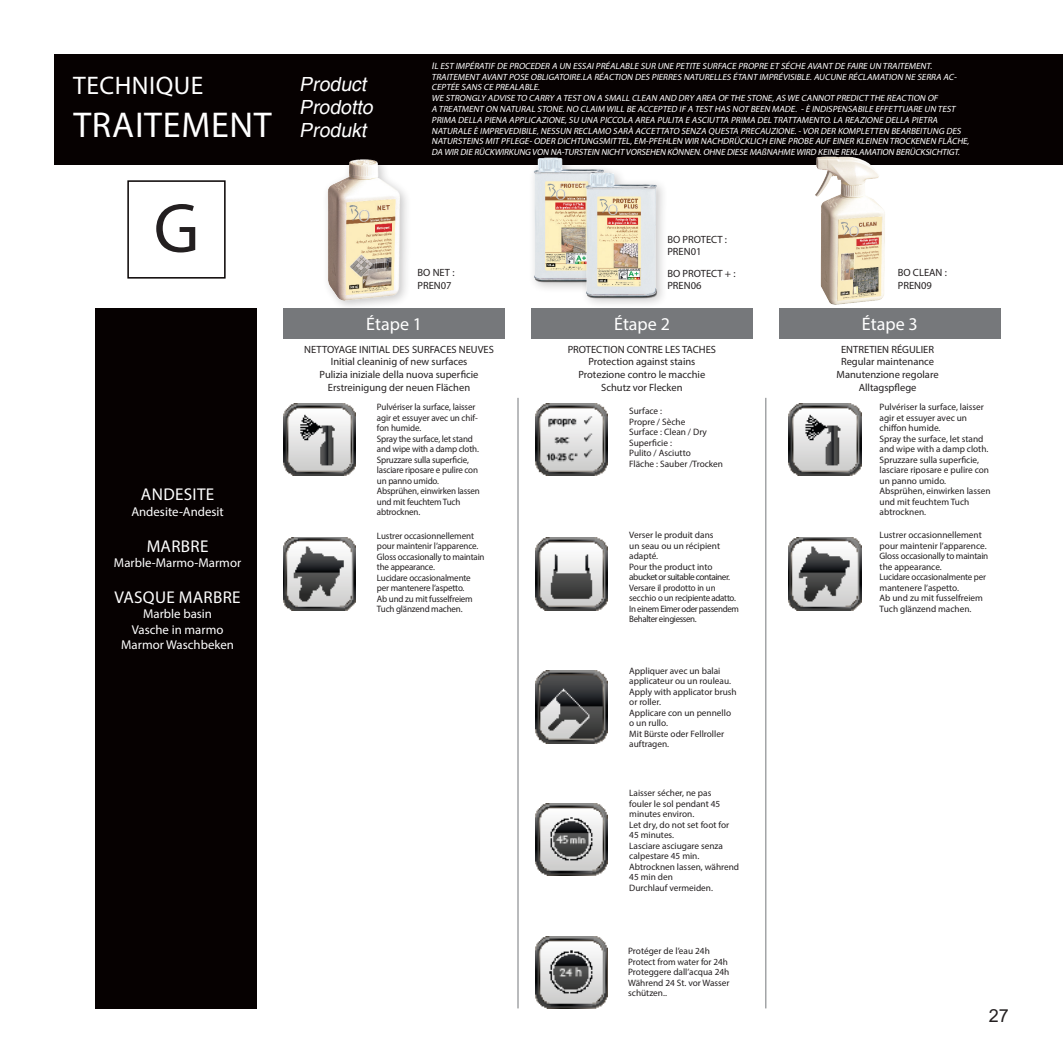
<style>
.page{position:relative;width:1063px;height:1063px;background:#fff}
.page>*{position:absolute;margin:0;border:0;box-sizing:border-box;transform-origin:0 0}
.t1{font:70.5px "Myriad Pro";color:#231f20}
.t2{font:36px "Myriad Pro";letter-spacing:.02em;color:#fff}
.t3{font:25.5px "Myriad Pro";letter-spacing:.02em;color:#fff}
.t4{font:italic 19.5px "Helvetica";color:#fff}
.t5{font:18px "Myriad Pro";color:#fff}
.t6{font:18px "Arial";color:#231f20}
.t7{font:17.1px "Myriad Pro";letter-spacing:.02em;color:#fff}
.t8{font:12.9px "Myriad Pro";color:#fff}
.t9{font:10.5px/12.6px "Myriad Pro";color:#231f20}
.t10{font:9.3px/10.5px "Myriad Pro";color:#231f20}
.t11{font:9.3px/10.5px "Myriad Pro";letter-spacing:-.02em;color:#231f20}
.t12{font:9.3px/10.5px "Myriad Pro";letter-spacing:-.04em;color:#231f20}
.t13{font:9.3px "Myriad Pro";letter-spacing:-.02em;color:#231f20;scale:.96 1}
.t14{font:italic 9px/10.8px "Myriad Pro";color:#fff}
.s1{font-family:"Helvetica"}
</style>
<div class="page">
<div style="left:54px;top:54px;width:1009px;height:111px;background:#060101"></div>
<div style="left:96px;top:308px;width:161px;height:700px;background:#060101"></div>
<div style="left:127px;top:180px;width:99px;height:99px;border:2px solid #060101"></div>
<div style="left:321px;top:154px;width:91px;height:158px;background:#231f20;opacity:.25"></div>
<img style="left:324px;top:155px;width:81px;height:147px">
<div style="left:528px;top:152px;width:88px;height:142px;background:#231f20;opacity:.25"></div>
<img style="left:528px;top:155px;width:84px;height:129px">
<div style="left:581px;top:167px;width:87px;height:143px;background:#231f20;opacity:.25"></div>
<img style="left:584px;top:170px;width:83px;height:130px">
<img style="left:815px;top:156px;width:70px;height:149px">
<div style="left:283px;top:308px;width:222px;height:30px;background:#76787b"></div>
<div style="left:531px;top:308px;width:222px;height:30px;background:#76787b"></div>
<div style="left:779px;top:308px;width:222px;height:30px;background:#76787b"></div>
<hr style="left:518px;top:398px;width:1px;height:610px;background:#76787b">
<hr style="left:765px;top:398px;width:1px;height:610px;background:#76787b">
<img style="left:283px;top:403px;width:72px;height:73px">
<img style="left:536px;top:403px;width:72px;height:73px">
<img style="left:789px;top:403px;width:72px;height:73px">
<img style="left:536px;top:538px;width:72px;height:72px">
<img style="left:283px;top:538px;width:72px;height:72px">
<img style="left:789px;top:538px;width:72px;height:72px">
<img style="left:536px;top:804px;width:72px;height:72px">
<img style="left:536px;top:937px;width:72px;height:72px">
<img style="left:536px;top:671px;width:72px;height:72px">
<p class="t3" style="left:73px;top:70px;width:132px">TECHNIQUE</p>
<p class="t2" style="left:73px;top:103px;width:200px">TRAITEMENT</p>
<p class="t1" style="left:154px;top:185px;width:47px">G</p>
<p class="t7" style="left:141px;top:484px;width:75px">ANDESITE</p>
<p class="t8" style="left:131px;top:504px;width:94px">Andesite-Andesit</p>
<p class="t7" style="left:147px;top:535px;width:63px">MARBRE</p>
<p class="t8" style="left:114px;top:555px;width:129px">Marble-Marmo-Marmor</p>
<p class="t7" style="left:114px;top:587px;width:128px">VASQUE MARBRE</p>
<p class="t8" style="left:143px;top:606px;width:70px">Marble basin</p>
<p class="t8" style="left:132px;top:622px;width:93px">Vasche in marmo</p>
<p class="t8" style="left:121px;top:637px;width:114px">Marmor Waschbeken</p>
<p class="t4" style="left:299px;top:72px;width:73px">Product</p>
<p class="t4" style="left:299px;top:96px;width:79px">Prodotto</p>
<p class="t4" style="left:299px;top:119px;width:73px">Produkt</p>
<p class="t14" style="left:432px;top:60px;width:504px"><span class="s1">I</span>L EST IMPÉRATIF DE PROCEDER A UN ESSAIPRÉALABLE SUR UNE PETITE SURFACE PROPRE ET SÉCHE AVANT DE FAIRE UN TRAITEMENT.</p>
<p class="t14" style="left:432px;top:71px;width:528px">TRAITEMENT AVANT POSE OBLIGATOIRE.LA RÉACTION DES PIERRES NATURELLES ÉTANT IMPRÉVISIBLE.AUCUNE RÉCLAMATION NE SERRA AC-<br>CEPTÉE SANS CE PREALABLE.</p>
<p class="t14" style="left:432px;top:93px;width:541px">WE STRONGLY ADVISE TO CARRY A TEST ON A SMALL CLEAN AND DRY AREA OF THE STONE,AS WE CANNOT PREDICT THE REACTION OF<br>A TREATMENT ON NATURAL STONE.NO CLAIM WILL BE ACCEPTED IF A TEST HAS NOT BEEN MADE. -È INDISPENSABILE EFFETTUARE UN TEST PRIMA DELLA PIENA APPLICAZIONE,SU UNA PICCOLA AREA PULITA E ASCIUTTA PRIMA DEL TRATTAMENTO.LA REAZIONE DELLA PIETRA NATURALE È IMPREVEDIBILE,NESSUN RECLAMO SARÀ ACCETTATO SENZA QUESTA PRECAUZIONE.-VOR DER KOMPLETTEN BEARBEITUNG DES NATURSTEINS MIT PFLEGE-ODER DICHTUNGSMITTEL,EM-PFEHLEN WIR NACHDRÜCKLICH EINE PROBE AUF EINER KLEINEN TROCKENEN FLÄCHE, DA WIR DIE RÜCKWIRKUNG VON NA-TURSTEIN NICHT VORSEHEN KÖNNEN.OHNE DIESE MAßNAHME WIRD KEINE REKLAMATION BERÜCKSICHTIGT.</p>
<p class="t9" style="left:418px;top:266px;width:39px">BO NET :</p>
<p class="t9" style="left:418px;top:279px;width:36px">PREN07</p>
<p class="t9" style="left:667px;top:233px;width:61px">BO PROTECT :<br>PREN01</p>
<p class="t9" style="left:667px;top:267px;width:70px">BO PROTECT + :<br>PREN06</p>
<p class="t9" style="left:898px;top:266px;width:51px">BO CLEAN :</p>
<p class="t9" style="left:898px;top:279px;width:36px">PREN09</p>
<p class="t5" style="left:366px;top:313px;width:57px">Étape 1</p>
<p class="t5" style="left:614px;top:313px;width:57px">Étape 2</p>
<p class="t5" style="left:862px;top:313px;width:57px">Étape 3</p>
<p class="t9" style="left:304px;top:343px;width:191px">NETTOYAGE INITIAL DES SURFACES NEUVES</p>
<p class="t9" style="left:320px;top:355px;width:160px;text-align:center">Initial cleaninig of new surfaces<br>Pulizia iniziale della nuova superficie</p>
<p class="t9" style="left:328px;top:381px;width:144px">Erstreinigung der neuen Flächen</p>
<p class="t9" style="left:841px;top:343px;width:94px">ENTRETIEN RÉGULIER</p>
<p class="t9" style="left:841px;top:355px;width:95px">Regular maintenance</p>
<p class="t9" style="left:837px;top:368px;width:104px">Manutenzione regolare</p>
<p class="t9" style="left:859px;top:381px;width:59px">Alltagspflege</p>
<p class="t9" style="left:568px;top:343px;width:150px">PROTECTION CONTRE LES TACHES</p>
<p class="t9" style="left:588px;top:355px;width:109px">Protection against stains</p>
<p class="t9" style="left:578px;top:368px;width:128px">Protezione contro le macchie</p>
<p class="t9" style="left:601px;top:381px;width:83px">Schutz vor Flecken</p>
<p class="t10" style="left:377px;top:402px;width:102px">Pulvériser la surface, laisser agir et essuyer avec un chif&shy;fon humide.</p>
<p class="t11" style="left:377px;top:433px;width:103px">Spray the surface, let stand and wipe with a damp cloth.</p>
<p class="t11" style="left:377px;top:454px;width:103px">Spruzzare sulla superficie, lasciare riposare e pulire con un panno umido.</p>
<p class="t11" style="left:377px;top:486px;width:104px">Absprühen, einwirken lassen und mit feuchtem Tuch abtrocknen.</p>
<p class="t10" style="left:377px;top:530px;width:103px">Lustrer occasionnellement pour maintenir l’apparence.</p>
<p class="t11" style="left:377px;top:551px;width:109px">Gloss occasionally to maintain the appearance.</p>
<p class="t11" style="left:377px;top:572px;width:95px">Lucidare occasionalmente per mantenere l’aspetto.</p>
<p class="t11" style="left:377px;top:593px;width:97px">Ab und zu mit fusselfreiem<br>Tuch glänzend machen.</p>
<p class="t10" style="left:629px;top:406px;width:58px">Surface :<br>Propre / Sèche</p>
<p class="t10" style="left:629px;top:427px;width:95px">Surface : Clean / Dry<br>Superficie :<br>Pulito / Asciutto<br>Fläche : Sauber /Trocken</p>
<p class="t10" style="left:629px;top:530px;width:92px">Verser le produit dans un seau ou un récipient adapté.</p>
<p class="t10" style="left:629px;top:561px;width:85px">Pour the product into</p>
<p class="t12" style="left:629px;top:572px;width:111px">abucket or suitable container.<br>Versare il prodotto in un secchio o un recipiente adatto.<br>In einem Eimer oder passendem<br>Behalter eingiessen.</p>
<p class="t10" style="left:629px;top:665px;width:103px">Appliquer avec un balai applicateur ou un rouleau.</p>
<p class="t10" style="left:629px;top:686px;width:109px">Apply with applicator brush or roller.<br>Applicare con un pennello o un rullo.<br>Mit Bürste oder Fellroller auftragen.</p>
<p class="t10" style="left:629px;top:788px;width:84px">Laisser sécher, ne pas</p>
<p class="t10" style="left:629px;top:798px;width:93px">fouler le sol pendant 45</p>
<p class="t10" style="left:629px;top:809px;width:67px">minutes environ.</p>
<p class="t10" style="left:629px;top:819px;width:102px">Let dry, do not set foot for</p>
<p class="t10" style="left:629px;top:830px;width:46px">45 minutes.</p>
<p class="t10" style="left:629px;top:840px;width:95px">Lasciare asciugare senza</p>
<p class="t10" style="left:629px;top:851px;width:72px">calpestare 45 min.</p>
<p class="t10" style="left:629px;top:861px;width:111px">Abtrocknen lassen, während<br>45 min den</p>
<p class="t10" style="left:629px;top:882px;width:85px">Durchlauf vermeiden.</p>
<p class="t10" style="left:628px;top:946px;width:83px">Protéger de l’eau 24h</p>
<p class="t10" style="left:628px;top:956px;width:101px">Protect from water for 24h</p>
<p class="t10" style="left:628px;top:967px;width:103px">Proteggere dall’acqua 24h</p>
<p class="t10" style="left:628px;top:977px;width:103px">Während 24 St. vor Wasser</p>
<p class="t10" style="left:628px;top:988px;width:40px">schützen..</p>
<p class="t10" style="left:880px;top:402px;width:106px">Pulvériser la surface, laisser</p>
<p class="t10" style="left:880px;top:412px;width:89px">agir et essuyer avec un chiffon humide.</p>
<p class="t10" style="left:880px;top:433px;width:105px">Spray the surface, let stand</p>
<p class="t10" style="left:880px;top:444px;width:110px">and wipe with a damp cloth.</p>
<p class="t10" style="left:880px;top:454px;width:101px">Spruzzare sulla superficie,</p>
<p class="t10" style="left:880px;top:465px;width:111px">lasciare riposare e pulire con</p>
<p class="t10" style="left:880px;top:475px;width:68px">un panno umido.</p>
<p class="t10" style="left:880px;top:486px;width:112px">Absprühen, einwirken lassen</p>
<p class="t10" style="left:880px;top:496px;width:91px">und mit feuchtem Tuch</p>
<p class="t10" style="left:880px;top:507px;width:48px">abtrocknen.</p>
<p class="t10" style="left:880px;top:530px;width:104px">Lustrer occasionnellement</p>
<p class="t10" style="left:880px;top:540px;width:109px">pour maintenir l’apparence.</p>
<p class="t11" style="left:880px;top:551px;width:110px">Gloss occasionally to maintain</p>
<p class="t10" style="left:880px;top:561px;width:64px">the appearance.</p>
<p class="t13" style="left:880px;top:571px;width:112px">Lucidare occasionalmente per</p>
<p class="t10" style="left:880px;top:582px;width:81px">mantenere l’aspetto.</p>
<p class="t10" style="left:880px;top:593px;width:105px">Ab und zu mit fusselfreiem</p>
<p class="t10" style="left:880px;top:603px;width:93px">Tuch glänzend machen.</p>
<h3 class="t6" style="left:989px;top:1003px;width:22px">27</h3>
</div>
